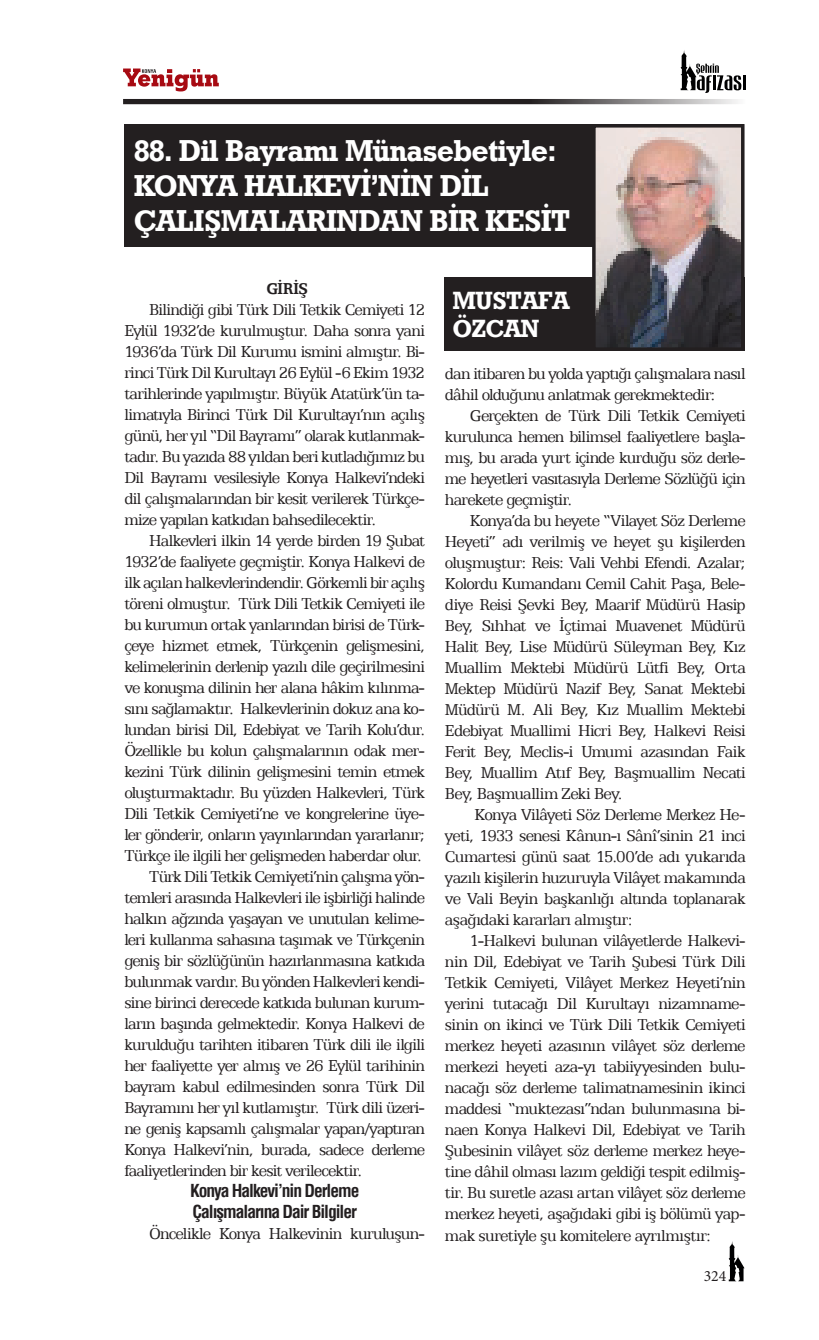
<style>
.page{position:relative;width:819px;height:1340px;background:#fff}
.page>*{position:absolute;margin:0;border:0;box-sizing:border-box;transform-origin:0 0}
.yatay_baslık{font:29.75px/35px "Geometric Slab 712 BT Bold A";letter-spacing:-.01em;color:#fff}
.yatay_baslık-2{font:24.5px/28px "Geometric Slab 712 BT Bold A";letter-spacing:-.01em;color:#fff}
.metin{font:17.5px/21px "Egyptian 505 BT";letter-spacing:-.04em;color:#231f20;text-align:justify}
.ara_bas{font:700 condensed 17.5px "Helvetica";letter-spacing:-.06em;color:#231f20}
.metin-2{font:700 17.5px "Egyptian 505 BT";letter-spacing:-.04em;color:#231f20}
.t1{font:15.75px "Minion Pro";color:#231f20}
</style>
<div class="page">
<svg style="left:123px;top:68px;width:96px;height:23px"></svg>
<hr style="left:742px;top:76px;width:3px;height:14px;background:#000001">
<svg style="left:680px;top:50px;width:61px;height:43px"></svg>
<svg style="left:123px;top:99px;width:615px;height:5px;fill:#231f20"></svg>
<svg style="left:728px;top:1241px;width:16px;height:40px"></svg>
<div style="left:124px;top:124px;width:619px;height:123px;background:#231f20"></div>
<div style="left:444px;top:277px;width:300px;height:74px;background:#231f20"></div>
<img style="left:597px;top:129px;width:142px;height:217px">
<div style="left:592px;top:124px;width:152px;height:227px;border:4px solid #231f20"></div>
<p class="yatay_baslık" style="left:134px;top:132px;width:423px">88. Dil Bayramı Münasebetiyle:</p>
<p class="yatay_baslık" style="left:134px;top:167px;width:437px">KONYA HALKEVİ’NİN DİL<br>ÇALIŞMALARINDAN BİR KESİT</p>
<p class="metin-2" style="left:266px;top:278px;width:43px">GİRİŞ</p>
<p class="metin" style="left:124px;top:298px;width:302px;text-indent:25px">Bilindiği gibi Türk Dili Tetkik Cemiyeti 12<br>Eylül 1932’de kurulmuştur. Daha sonra yani 1936’da Türk Dil Kurumu ismini almıştır. Bi&shy;rinci Türk Dil Kurultayı 26 Eylül -6 Ekim 1932 tarihlerinde yapılmıştır. Büyük Atatürk’ün ta&shy;limatıyla Birinci Türk Dil Kurultayı’nın açılış günü, her yıl “Dil Bayramı” olarak kutlanmak&shy;tadır. Bu yazıda 88 yıldan beri kutladığımız bu Dil Bayramı vesilesiyle Konya Halkevi’ndeki dil çalışmalarından bir kesit verilerek Türkçe&shy;mize yapılan katkıdan bahsedilecektir.</p>
<p class="metin" style="left:124px;top:529px;width:302px;text-indent:25px">Halkevleri ilkin 14 yerde birden 19 Şubat 1932’de faaliyete geçmiştir. Konya Halkevi de ilk açılan halkevlerindendir. Görkemli bir açılış töreni olmuştur. Türk Dili Tetkik Cemiyeti ile bu kurumun ortak yanlarından birisi de Türk&shy;çeye hizmet etmek, Türkçenin gelişmesini, kelimelerinin derlenip yazılı dile geçirilmesini ve konuşma dilinin her alana hâkim kılınma&shy;sını sağlamaktır. Halkevlerinin dokuz ana ko&shy;lundan birisi Dil, Edebiyat ve Tarih Kolu’dur.<br>Özellikle bu kolun çalışmalarının odak mer&shy;kezini Türk dilinin gelişmesini temin etmek oluşturmaktadır. Bu yüzden Halkevleri, Türk Dili Tetkik Cemiyeti’ne ve kongrelerine üye&shy;ler gönderir, onların yayınlarından yararlanır; Türkçe ile ilgili her gelişmeden haberdar olur.</p>
<p class="metin" style="left:124px;top:865px;width:302px;text-indent:25px">Türk Dili Tetkik Cemiyeti’nin çalışma yön&shy;temleri arasında Halkevleri ile işbirliği halinde halkın ağzında yaşayan ve unutulan kelime&shy;leri kullanma sahasına taşımak ve Türkçenin geniş bir sözlüğünün hazırlanmasına katkıda bulunmak vardır. Bu yönden Halkevleri kendi&shy;sine birinci derecede katkıda bulunan kurum&shy;ların başında gelmektedir. Konya Halkevi de kurulduğu tarihten itibaren Türk dili ile ilgili her faaliyette yer almış ve 26 Eylül tarihinin bayram kabul edilmesinden sonra Türk Dil Bayramını her yıl kutlamıştır. Türk dili üzeri&shy;ne geniş kapsamlı çalışmalar yapan/yaptıran Konya Halkevi’nin, burada, sadece derleme faaliyetlerinden bir kesit verilecektir.</p>
<p class="ara_bas" style="left:190px;top:1178px;width:171px">Konya Halkevi’nin Derleme</p>
<p class="ara_bas" style="left:192px;top:1199px;width:166px">Çalışmalarına Dair Bilgiler</p>
<p class="metin" style="left:149px;top:1222px;width:277px">Öncelikle Konya Halkevinin kuruluşun-</p>
<p class="yatay_baslık-2" style="left:453px;top:286px;width:118px">MUSTAFA<br>ÖZCAN</p>
<p class="metin" style="left:445px;top:363px;width:302px">dan itibaren bu yolda yaptığı çalışmalara nasıl dâhil olduğunu anlatmak gerekmektedir:</p>
<p class="metin" style="left:445px;top:405px;width:302px;text-indent:25px">Gerçekten de Türk Dili Tetkik Cemiyeti kurulunca hemen bilimsel faaliyetlere başla&shy;mış, bu arada yurt içinde kurduğu söz derle&shy;me heyetleri vasıtasıyla Derleme Sözlüğü için harekete geçmiştir.</p>
<p class="metin" style="left:445px;top:510px;width:302px;text-indent:25px">Konya’da bu heyete “Vilayet Söz Derleme Heyeti” adı verilmiş ve heyet şu kişilerden oluşmuştur: Reis: Vali Vehbi Efendi. Azalar; Kolordu Kumandanı Cemil Cahit Paşa, Bele&shy;diye Reisi Şevki Bey, Maarif Müdürü Hasip Bey, Sıhhat ve İçtimai Muavenet Müdürü Halit Bey, Lise Müdürü Süleyman Bey, Kız Muallim Mektebi Müdürü Lütfi Bey, Orta Mektep Müdürü Nazif Bey, Sanat Mektebi Müdürü M. Ali Bey, Kız Muallim Mektebi Edebiyat Muallimi Hicri Bey, Halkevi Reisi Ferit Bey, Meclis-i Umumi azasından Faik Bey, Muallim Atıf Bey, Başmuallim Necati Bey, Başmuallim Zeki Bey.</p>
<p class="metin" style="left:445px;top:804px;width:302px;text-indent:29px">Konya Vilâyeti Söz Derleme Merkez He&shy;yeti, 1933 senesi Kânun-ı Sânî’sinin 21 inci Cumartesi günü saat 15.00’de adı yukarıda yazılı kişilerin huzuruyla Vilâyet makamında ve Vali Beyin başkanlığı altında toplanarak aşağıdaki kararları almıştır:</p>
<p class="metin" style="left:445px;top:930px;width:302px;text-indent:25px">1-Halkevi bulunan vilâyetlerde Halkevi&shy;nin Dil, Edebiyat ve Tarih Şubesi Türk Dili Tetkik Cemiyeti, Vilâyet Merkez Heyeti’nin yerini tutacağı Dil Kurultayı nizamname&shy;sinin on ikinci ve Türk Dili Tetkik Cemiyeti merkez heyeti azasının vilâyet söz derleme merkezi heyeti aza-yı tabiiyyesinden bulu&shy;nacağı söz derleme talimatnamesinin ikinci maddesi “muktezası”ndan bulunmasına bi&shy;naen Konya Halkevi Dil, Edebiyat ve Tarih Şubesinin vilâyet söz derleme merkez heye&shy;tine dâhil olması lazım geldiği tespit edilmiş&shy;tir. Bu suretle azası artan vilâyet söz derleme merkez heyeti, aşağıdaki gibi iş bölümü yap&shy;mak suretiyle şu komitelere ayrılmıştır:</p>
<p class="t1" style="left:703px;top:1265px;width:24px">324</p>
</div>
